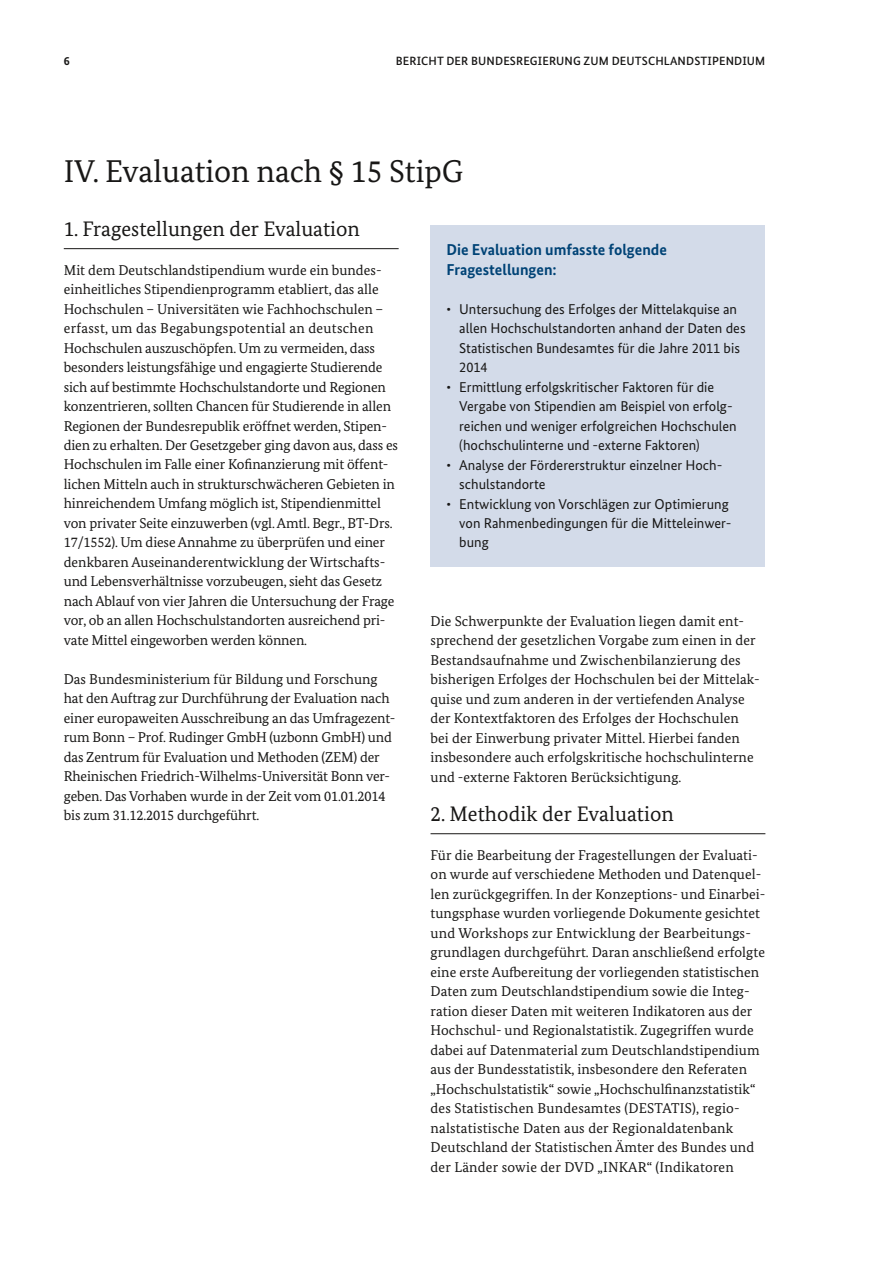
<style>
.page{position:relative;width:893px;height:1263px;background:#fff}
.page>*{position:absolute;margin:0;border:0;box-sizing:border-box;transform-origin:0 0}
.t1{font:31.5px "Bundes Serif";color:#181716}
.t2{font:21px "Bundes Serif";color:#181716}
.t3{font:700 15.75px/19.5px "Bundes Sans";color:#004376}
.t4{font:14.25px/19.5px "Bundes Serif";color:#181716}
.t5{font:14.25px/19.5px "Bundes Sans";color:#181716}
.t6{font:500 12px "Bundes Sans";letter-spacing:.01em;color:#181716}
.t7{font:700 12px "Bundes Sans";color:#181716}
.s1{font-family:"Bundes Serif"}
</style>
<div class="page">
<hr style="left:64px;top:248px;width:335px;height:1px;background:#181716">
<hr style="left:431px;top:833px;width:334px;height:1px;background:#181716">
<div style="left:431px;top:225px;width:334px;height:342px;background:#d3dbe9"></div>
<p class="t7" style="left:64px;top:53px;width:7px">6</p>
<p class="t6" style="left:396px;top:53px;width:369px">BERICHT DER BUNDESREGIERUNG ZUM DEUTSCHLANDSTIPENDIUM</p>
<h2 class="t1" style="left:64px;top:152px;width:401px">IV. Evaluation nach § 15 StipG</h2>
<h3 class="t2" style="left:64px;top:215px;width:297px">1. Fragestellungen der Evaluation</h3>
<p class="t4" style="left:64px;top:260px;width:336px">Mit dem Deutschlandstipendium wurde ein bundes&shy;einheitliches Stipendienprogramm etabliert, das alle Hochschulen – Universitäten wie Fachhochschulen – erfasst, um das Begabungspotential an deutschen Hochschulen auszuschöpfen. Um zu vermeiden, dass besonders leistungsfähige und engagierte Studierende sich auf bestimmte Hochschulstandorte und Regionen konzentrieren, sollten Chancen für Studierende in allen Regionen der Bundesrepublik eröffnet werden, Stipen&shy;dien zu erhalten. Der Gesetzgeber ging davon aus, dass es Hochschulen im Falle einer Kofinanzierung mit öffent&shy;lichen Mitteln auch in strukturschwächeren Gebieten in hinreichendem Umfang möglich ist, Stipendienmittel von privater Seite einzuwerben (vgl. Amtl. Begr., BT-Drs.<br>17/1552). Um diese Annahme zu überprüfen und einer denkbaren Auseinanderentwicklung der Wirtschafts&shy;und Lebensverhältnisse vorzubeugen, sieht das Gesetz nach Ablauf von vier Jahren die Untersuchung der Frage vor, ob an allen Hochschulstandorten ausreichend pri&shy;vate Mittel eingeworben werden können.</p>
<p class="t4" style="left:64px;top:669px;width:333px">Das Bundesministerium für Bildung und Forschung hat den Auftrag zur Durchführung der Evaluation nach einer europaweiten Ausschreibung an das Umfragezent&shy;rum Bonn – Prof. Rudinger GmbH (uzbonn GmbH) und das Zentrum für Evaluation und Methoden (ZEM) der Rheinischen Friedrich-Wilhelms-Universität Bonn ver&shy;geben. Das Vorhaben wurde in der Zeit vom 01.01.2014 bis zum 31.12.2015 durchgeführt.</p>
<h4 class="t3" style="left:446px;top:240px;width:222px">Die Evaluation umfasste folgende<br>Fragestellungen:</h4>
<p class="t5" style="left:459px;top:299px;width:288px;text-indent:-13px"><span class="s1">∙</span> Untersuchung des Erfolges der Mittel akquise an allen Hochschulstandorten anhand der Daten des Statistischen Bundesamtes für die Jahre 2011 bis 2014</p>
<p class="t5" style="left:459px;top:377px;width:279px;text-indent:-13px"><span class="s1">∙</span> Ermittlung erfolgskritischer Faktoren für die Vergabe von Stipendien am Beispiel von erfolg&shy;reichen und weniger erfolgreichen Hochschulen (hochschulinterne und -externe Faktoren)</p>
<p class="t5" style="left:459px;top:455px;width:265px;text-indent:-13px"><span class="s1">∙</span> Analyse der Fördererstruktur einzelner Hoch&shy;schulstandorte</p>
<p class="t5" style="left:459px;top:494px;width:274px;text-indent:-13px"><span class="s1">∙</span> Entwicklung von Vorschlägen zur Optimierung von Rahmenbedingungen für die Mitteleinwer&shy;bung</p>
<p class="t4" style="left:431px;top:611px;width:331px">Die Schwerpunkte der Evaluation liegen damit ent&shy;sprechend der gesetzlichen Vorgabe zum einen in der Bestandsaufnahme und Zwischenbilanzierung des bisherigen Erfolges der Hochschulen bei der Mittelak&shy;quise und zum anderen in der vertiefenden Analyse der Kontextfaktoren des Erfolges der Hochschulen bei der Einwerbung privater Mittel. Hierbei fanden insbesondere auch erfolgskritische hochschulinterne und -externe Faktoren Berücksichtigung.</p>
<h3 class="t2" style="left:431px;top:800px;width:245px">2. Methodik der Evaluation</h3>
<p class="t4" style="left:431px;top:845px;width:336px">Für die Bearbeitung der Fragestellungen der Evaluati&shy;on wurde auf verschiedene Methoden und Datenquel&shy;len zurückgegriffen. In der Konzeptions- und Einarbei&shy;tungsphase wurden vorliegende Dokumente gesichtet und Workshops zur Entwicklung der Bearbeitungs&shy;grundlagen durchgeführt. Daran anschließend erfolgte eine erste Aufbereitung der vorliegenden statistischen Daten zum Deutschlandstipendium sowie die Integ&shy;ration dieser Daten mit weiteren Indikatoren aus der Hochschul- und Regionalstatistik. Zugegriffen wurde dabei auf Datenmaterial zum Deutschlandstipendium aus der Bundesstatistik, insbesondere den Referaten „Hochschulstatistik“ sowie „Hochschulfinanzstatistik“ des Statistischen Bundesamtes (DESTATIS), regio&shy;nalstatistische Daten aus der Regionaldatenbank Deutschland der Statistischen Ämter des Bundes und der Länder sowie der DVD „INKAR“ (Indikatoren</p>
</div>
